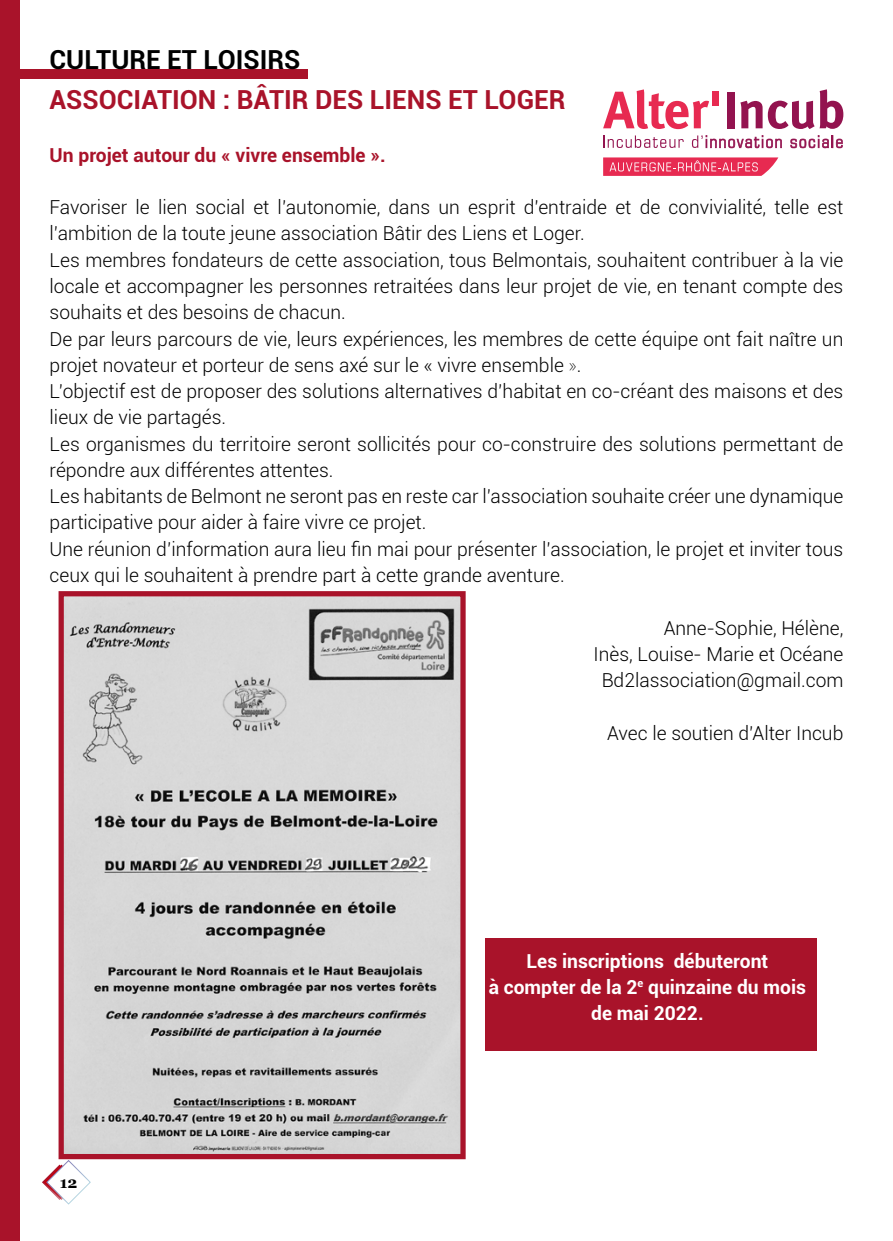
<style>
.page{position:relative;width:893px;height:1241px;background:#fff}
.page>*{position:absolute;margin:0;border:0;box-sizing:border-box;transform-origin:0 0}
.t1{font:700 26.25px "Roboto";color:#a9132a}
.t2{font:700 26.25px "Roboto";color:#000}
.t3{font:300 19.25px/26.2px "Roboto";color:#000}
.t4{font:700 19.25px/26.2px "Roboto";color:#fff;text-align:center}
.t5{font:700 19.25px "Roboto";color:#a9132a}
.t6{font:700 15.75px "Georgia";color:#000}
.s1{font-weight:100}
</style>
<div class="page">
<svg style="left:42px;top:1155px;width:56px;height:50px"></svg>
<div style="left:0;top:0;width:20px;height:1240px;background:#a9132a"></div>
<div style="left:0;top:69px;width:308px;height:10px;background:#a9132a"></div>
<div style="left:486px;top:937px;width:331px;height:113px;background:#a9132a"></div>
<svg style="left:603px;top:135px;width:81px;height:13px"></svg>
<svg style="left:692px;top:135px;width:90px;height:13px"></svg>
<svg style="left:790px;top:135px;width:53px;height:13px"></svg>
<svg style="left:603px;top:89px;width:106px;height:40px"></svg>
<div style="left:712px;top:91px;width:7px;height:15px;background:#e72a51"></div>
<div style="left:727px;top:92px;width:8px;height:36px;background:#93134f"></div>
<svg style="left:740px;top:89px;width:103px;height:40px"></svg>
<svg style="left:603px;top:157px;width:175px;height:19px;background:#eb4f6f"></svg>
<img style="left:65px;top:597px;width:395px;height:555px">
<div style="left:59px;top:591px;width:407px;height:567px;border:5px solid #a9132a"></div>
<h1 class="t2" style="left:50px;top:41px;width:252px">CULTURE ET LOISIRS</h1>
<h1 class="t1" style="left:50px;top:81px;width:517px">ASSOCIATION : BÂTIR DES LIENS ET LOGER</h1>
<p class="t5" style="left:50px;top:141px;width:337px">Un projet autour du « vivre ensemble ».</p>
<p class="t3" style="left:50px;top:193px;width:795px">Favoriser le lien social et l’autonomie, dans un esprit d’entraide et de convivialité, telle est l’ambition de la toute jeune association Bâtir des Liens et Loger.<br>Les membres fondateurs de cette association, tous Belmontais, souhaitent contribuer à la vie locale et accompagner les personnes retraitées dans leur projet de vie, en tenant compte des souhaits et des besoins de chacun.<br>De par leurs parcours de vie, leurs expériences, les membres de cette équipe ont fait naître un projet novateur et porteur de sens axé sur le « vivre ensemble <span class="s1">»</span>.<br>L’objectif est de proposer des solutions alternatives d’habitat en co-créant des maisons et des lieux de vie partagés.<br>Les organismes du territoire seront sollicités pour co-construire des solutions permettant de répondre aux différentes attentes.<br>Les habitants de Belmont ne seront pas en reste car l’association souhaite créer une dynamique participative pour aider à faire vivre ce projet.<br>Une réunion d’information aura lieu fin mai pour présenter l’association, le projet et inviter tous ceux qui le souhaitent à prendre part à cette grande aventure.</p>
<p class="t3" style="left:593px;top:613px;width:251px;text-align:right">Anne-Sophie, Hélène,<br>Inès, Louise- Marie et Océane<br>Bd2lassociation@gmail.com</p>
<p class="t3" style="left:607px;top:718px;width:238px">Avec le soutien d’Alter Incub</p>
<p class="t6" style="left:60px;top:1170px;width:19px">12</p>
<p class="t4" style="left:489px;top:946px;width:319px">Les inscriptions débuteront<br>à compter de la 2<sup>e</sup> quinzaine du mois de mai 2022.</p>
</div>
